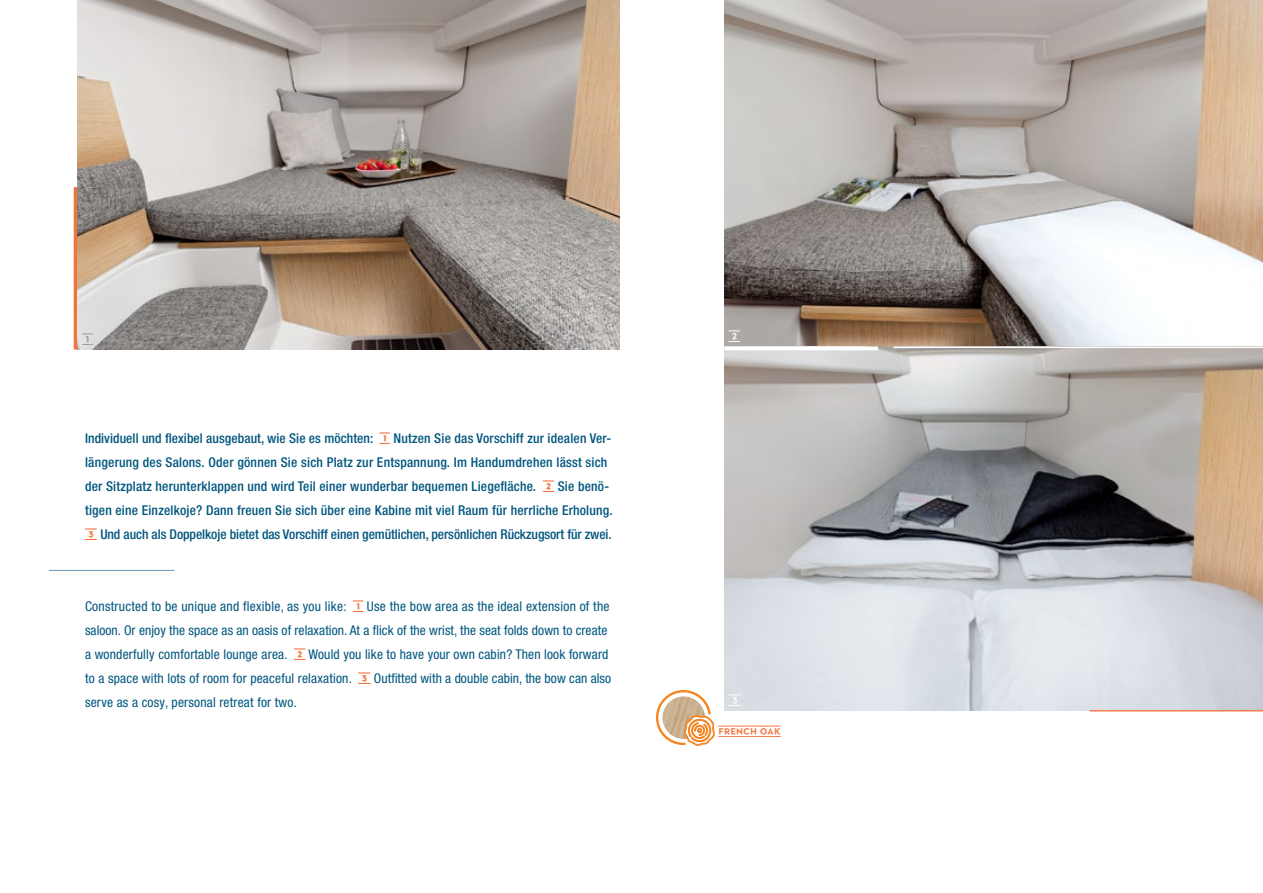
<style>
.page{position:relative;width:1263px;height:893px;background:#fff}
.page>*{position:absolute;margin:0;border:0;box-sizing:border-box;transform-origin:0 0}
.t1{font:16.5px "Town 70 Accent Medium 2";color:#fff}
.t2{font:16.5px "Town 70 Accent Medium 2";color:#939598}
.t3{font:16.2px "Town 70 Accent Medium 2";color:#f3733d}
.Fliesstext{font:condensed 13.5px/24px "Helvetica Neue LT Pro";letter-spacing:.015em;color:#00567e}
.Fliesstext-2{font:500 condensed 13.5px/24px "Helvetica Neue LT Pro";letter-spacing:.015em;color:#00567e}
.Fliesstext-3{font:500 condensed 13.5px "Helvetica Neue LT Pro";letter-spacing:-.005em;color:#00567e}
.s1{font-family:"Town 70 Accent Bold 2";font-weight:400;font-stretch:normal;font-size:16.5px;color:#f3733d}
.s2{font-family:"Town 70 Accent Bold 2";font-stretch:normal;font-size:16.5px;color:#f3733d}
</style>
<div class="page">
<hr style="left:74px;top:187px;width:3px;height:162px;background:#f3733d">
<img style="left:77px;top:0;width:543px;height:349px">
<img style="left:724px;top:0;width:539px;height:710px">
<hr style="left:49px;top:570px;width:125px;height:1px;background:#6395b5">
<hr style="left:1090px;top:710px;width:173px;height:1px;background:#f3733d">
<hr style="left:724px;top:347px;width:154px;height:3px;background:#fff">
<hr style="left:893px;top:347px;width:370px;height:1px;background:#fff">
<svg style="left:656px;top:690px;width:59px;height:56px"></svg>
<p class="t2" style="left:86px;top:330px;width:6px">1</p>
<p class="t1" style="left:732px;top:327px;width:7px">2</p>
<p class="Fliesstext-2" style="left:85px;top:426px;width:527px">Individuell und flexibel ausgebaut, wie Sie es möchten: <span class="s1">1</span> Nutzen Sie das Vorschiff zur idealen Ver-</p>
<p class="Fliesstext-2" style="left:85px;top:450px;width:524px">längerung des Salons. Oder gönnen Sie sich Platz zur Entspannung. Im Handumdrehen lässt sich</p>
<p class="Fliesstext-2" style="left:85px;top:474px;width:529px">der Sitzplatz herunterklappen und wird Teil einer wunderbar bequemen Liegefläche. <span class="s1">2</span> Sie benö&shy;tigen eine Einzelkoje? Dann freuen Sie sich über eine Kabine mit viel Raum für herrliche Erholung.</p>
<p class="Fliesstext-3" style="left:88px;top:526px;width:525px"><span class="s1">3</span> Und auch als Doppelkoje bietet das Vorschiff einen gemütlichen, persönlichen Rückzugsort für zwei.</p>
<p class="Fliesstext" style="left:85px;top:594px;width:526px">Constructed to be unique and flexible, as you like: <span class="s2">1</span> Use the bow area as the ideal extension of the saloon. Or enjoy the space as an oasis of relaxation. At a flick of the wrist, the seat folds down to create</p>
<p class="Fliesstext" style="left:85px;top:642px;width:528px">a wonderfully comfortable lounge area. <span class="s2">2</span> Would you like to have your own cabin? Then look forward to a space with lots of room for peaceful relaxation. <span class="s2">3</span> Outfitted with a double cabin, the bow can also serve as a cosy, personal retreat for two.</p>
<p class="t1" style="left:732px;top:690px;width:7px">3</p>
<p class="t3" style="left:719px;top:722px;width:64px">FRENCH OAK</p>
</div>
